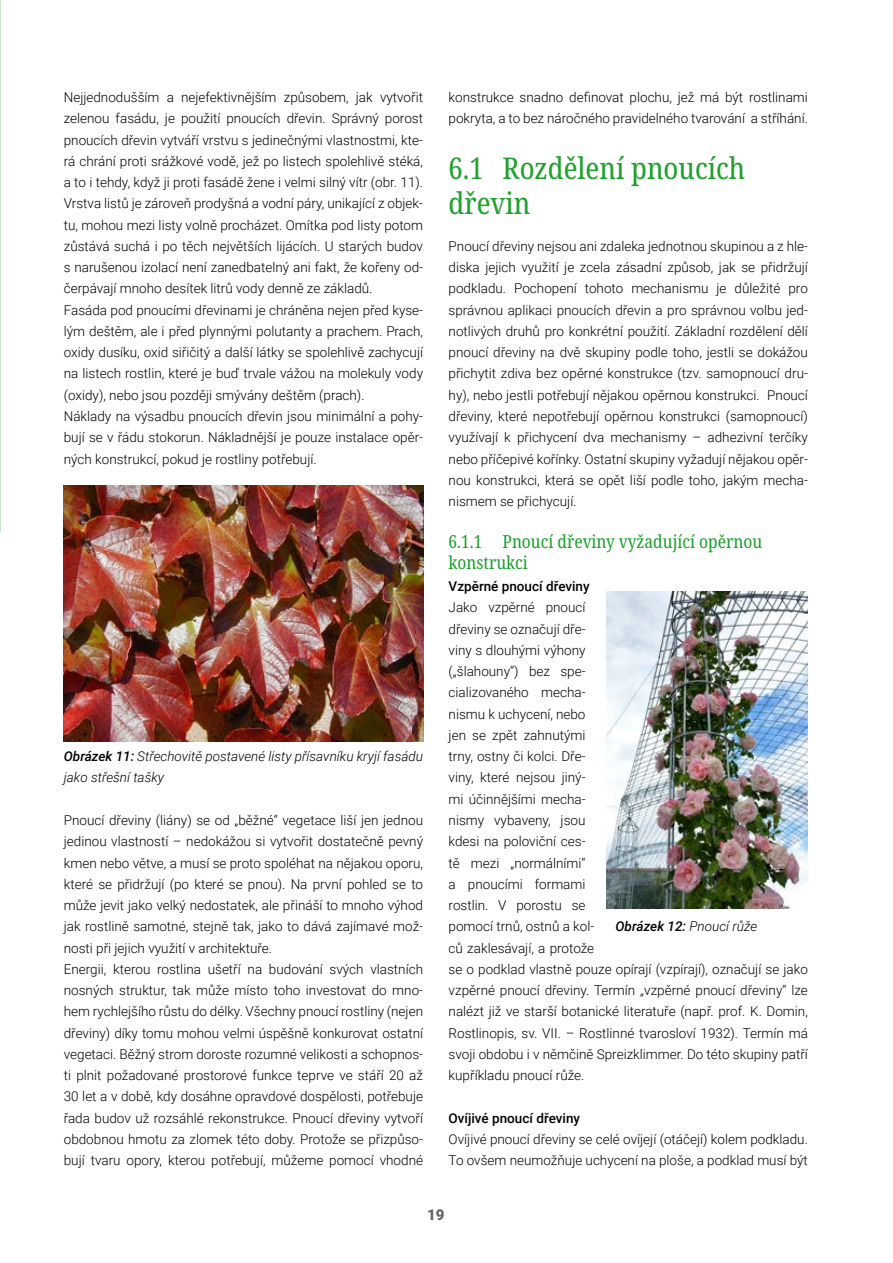
<style>
.page{position:relative;width:893px;height:1263px;background:#fff}
.page>*{position:absolute;margin:0;border:0;box-sizing:border-box;transform-origin:0 0}
.t1{font:condensed 30px "Noto Serif";color:#1fa12e}
.t2{font:condensed 18px "Noto Serif";color:#1fa12e}
.t3{font:900 15px "Roboto";color:#646567}
.TEXT{font:300 13.5px/21.3px "Roboto";color:#000;text-align:justify}
.POPISEK{font:italic 300 13.5px/21.3px "Roboto";color:#000}
.TEXT-2{font:500 13.5px "Roboto";color:#000}
.POPISEK-2{font:italic 500 13.5px "Roboto";color:#000}
.s1{font-weight:500}
.s2{font-weight:300}
</style>
<div class="page">
<img style="left:64px;top:486px;width:359px;height:255px">
<img style="left:607px;top:591px;width:201px;height:318px">
<p class="TEXT" style="left:64px;top:86px;width:361px">Nejjednodušším a nejefektivnějším způsobem, jak vytvořit zelenou fasádu, je použití pnoucích dřevin. Správný porost pnoucích dřevin vytváří vrstvu s jedinečnými vlastnostmi, kte&shy;rá chrání proti srážkové vodě, jež po listech spolehlivě stéká, a to i tehdy, když ji proti fasádě žene i velmi silný vítr (obr. 11).<br>Vrstva listů je zároveň prodyšná a vodní páry, unikající z objek&shy;tu, mohou mezi listy volně procházet. Omítka pod listy potom zůstává suchá i po těch největších lijácích. U starých budov s narušenou izolací není zanedbatelný ani fakt, že kořeny od&shy;čerpávají mnoho desítek litrů vody denně ze základů.</p>
<p class="TEXT" style="left:64px;top:299px;width:361px">Fasáda pod pnoucími dřevinami je chráněna nejen před kyse&shy;lým deštěm, ale i před plynnými polutanty a prachem. Prach, oxidy dusíku, oxid siřičitý a další látky se spolehlivě zachycují na listech rostlin, které je buď trvale vážou na molekuly vody (oxidy), nebo jsou později smývány deštěm (prach).</p>
<p class="TEXT" style="left:64px;top:405px;width:361px">Náklady na výsadbu pnoucích dřevin jsou minimální a pohy&shy;bují se v řádu stokorun. Nákladnější je pouze instalace opěr&shy;ných konstrukcí, pokud je rostliny potřebují.</p>
<p class="POPISEK" style="left:64px;top:745px;width:361px"><span class="s1">Obrázek 11:</span> Střechovitě postavené listy přísavníku kryjí fasádu jako střešní tašky</p>
<p class="TEXT" style="left:64px;top:809px;width:361px">Pnoucí dřeviny (liány) se od „běžné“ vegetace liší jen jednou jedinou vlastností – nedokážou si vytvořit dostatečně pevný kmen nebo větve, a musí se proto spoléhat na nějakou oporu, které se přidržují (po které se pnou). Na první pohled se to může jevit jako velký nedostatek, ale přináší to mnoho výhod jak rostlině samotné, stejně tak, jako to dává zajímavé mož&shy;nosti při jejich využití v architektuře.</p>
<p class="TEXT" style="left:64px;top:958px;width:361px">Energii, kterou rostlina ušetří na budování svých vlastních nosných struktur, tak může místo toho investovat do mno&shy;hem rychlejšího růstu do délky. Všechny pnoucí rostliny (nejen dřeviny) díky tomu mohou velmi úspěšně konkurovat ostatní vegetaci. Běžný strom doroste rozumné velikosti a schopnos&shy;ti plnit požadované prostorové funkce teprve ve stáří 20 až 30 let a v době, kdy dosáhne opravdové dospělosti, potřebuje řada budov už rozsáhlé rekonstrukce. Pnoucí dřeviny vytvoří obdobnou hmotu za zlomek této doby. Protože se přizpůso&shy;bují tvaru opory, kterou potřebují, můžeme pomocí vhodné</p>
<p class="TEXT" style="left:449px;top:86px;width:361px">konstrukce snadno definovat plochu, jež má být rostlinami pokryta, a to bez náročného pravidelného tvarování a stříhání.</p>
<h2 class="t1" style="left:449px;top:148px;width:298px">6.1 Rozdělení pnoucích</h2>
<h2 class="t1" style="left:449px;top:182px;width:83px">dřevin</h2>
<p class="TEXT" style="left:449px;top:235px;width:361px">Pnoucí dřeviny nejsou ani zdaleka jednotnou skupinou a z hle&shy;diska jejich využití je zcela zásadní způsob, jak se přidržují podkladu. Pochopení tohoto mechanismu je důležité pro správnou aplikaci pnoucích dřevin a pro správnou volbu jed&shy;notlivých druhů pro konkrétní použití. Základní rozdělení dělí pnoucí dřeviny na dvě skupiny podle toho, jestli se dokážou přichytit zdiva bez opěrné konstrukce (tzv. samopnoucí dru&shy;hy), nebo jestli potřebují nějakou opěrnou konstrukci. Pnoucí dřeviny, které nepotřebují opěrnou konstrukci (samopnoucí) využívají k přichycení dva mechanismy – adhezivní terčíky nebo příčepivé kořínky. Ostatní skupiny vyžadují nějakou opěr&shy;nou konstrukci, která se opět liší podle toho, jakým mecha&shy;nismem se přichycují.</p>
<h3 class="t2" style="left:449px;top:529px;width:315px">6.1.1 Pnoucí dřeviny vyžadující opěrnou</h3>
<h3 class="t2" style="left:449px;top:550px;width:81px">konstrukci</h3>
<p class="TEXT-2" style="left:449px;top:577px;width:143px">Vzpěrné pnoucí dřeviny</p>
<p class="TEXT" style="left:449px;top:596px;width:361px;text-align:left">Jako vzpěrné pnoucí<br>dřeviny se označují dře-<br>viny s dlouhými výhony<br>(„šlahouny“) bez spe-<br>cializovaného mecha-<br>nismu k uchycení, nebo<br>jen se zpět zahnutými<br>trny, ostny či kolci. Dře-<br>viny, které nejsou jiný-<br>mi účinnějšími mecha-<br>nismy vybaveny, jsou<br>kdesi na poloviční ces-<br>tě mezi „normálními“<br>a pnoucími formami<br>rostlin. V porostu se<br>pomocí trnů, ostnů a kol-<br>ců zaklesávají, a protože<br>se o podklad vlastně pouze opírají (vzpírají), označují se jako vzpěrné pnoucí dřeviny. Termín „vzpěrné pnoucí dřeviny“ lze nalézt již ve starší botanické literatuře (např. prof. K. Domin,<br>Rostlinopis, sv. VII. – Rostlinné tvarosloví 1932). Termín má svoji obdobu i v němčině Spreizklimmer. Do této skupiny patří kupříkladu pnoucí růže.</p>
<p class="TEXT-2" style="left:449px;top:1108px;width:133px">Ovíjivé pnoucí dřeviny</p>
<p class="TEXT" style="left:449px;top:1128px;width:361px">Ovíjivé pnoucí dřeviny se celé ovíjejí (otáčejí) kolem podkladu.<br>To ovšem neumožňuje uchycení na ploše, a podklad musí být</p>
<p class="POPISEK-2" style="left:615px;top:917px;width:143px">Obrázek 12: <span class="s2">Pnoucí růže</span></p>
<p class="t3" style="left:427px;top:1204px;width:19px">19</p>
</div>
